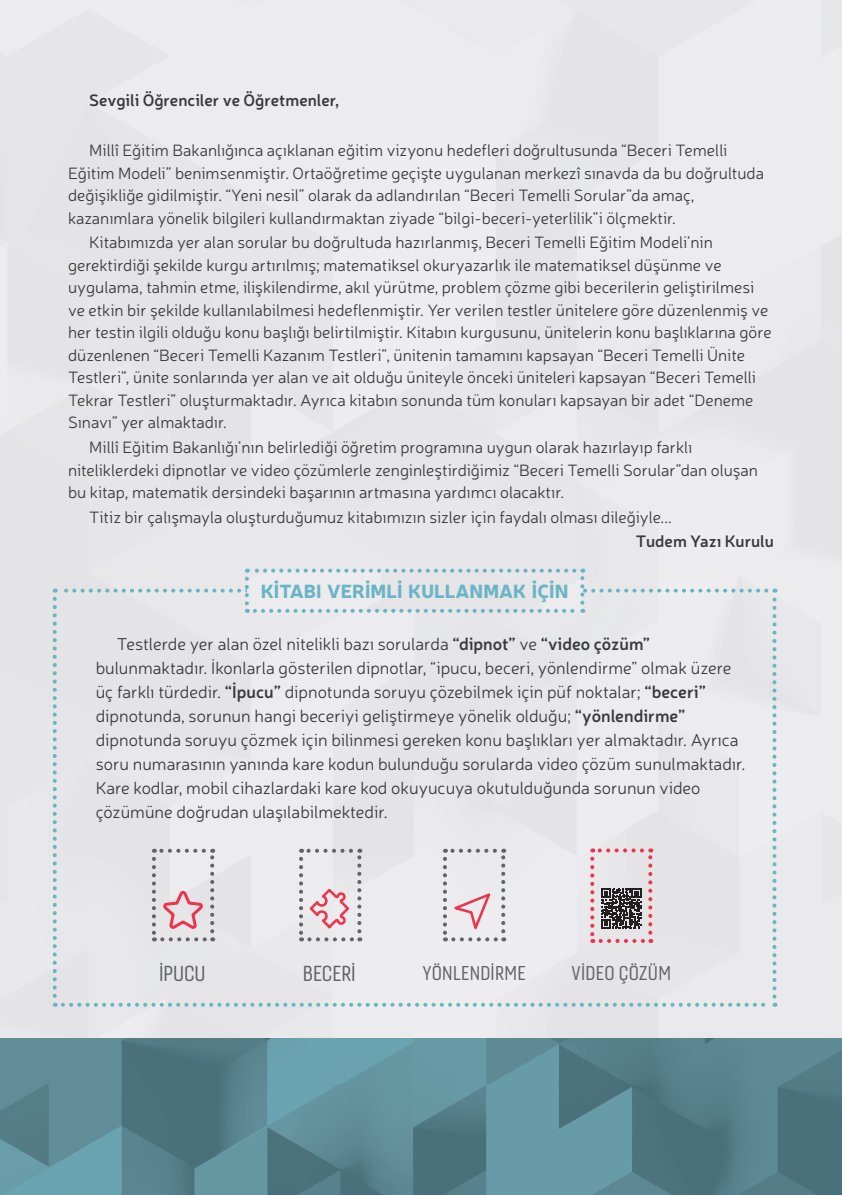
<style>
.page{position:relative;width:842px;height:1195px;background:#fff}
.page>*{position:absolute;margin:0;border:0;box-sizing:border-box;transform-origin:0 0}
.t1{font:21.15px "Gineso Soft Con Reg";letter-spacing:-.005em;color:#636366}
.t2{font:19.5px "Gineso Soft Con Reg";letter-spacing:.015em;color:#636366}
.t3{font:900 18.75px "Neris";color:#6ab4c5}
.t4{font:300 17.25px/24px "Neris";color:#383839}
.t5{font:300 16.5px/22.5px "Neris";color:#383839}
.t6{font:600 16.5px "Neris";color:#383839}
.s1{font-weight:600}
</style>
<div class="page">
<svg style="left:0;top:1038px;width:842px;height:157px;background:#5a8792"></svg>
<div style="left:53px;top:569px;width:723px;height:438px;background:#e8e8ea"></div>
<p class="t6" style="left:89px;top:89px;width:251px">Sevgili Öğrenciler ve Öğretmenler,</p>
<p class="t5" style="left:68px;top:139px;width:698px;text-indent:21px">Millî Eğitim Bakanlığınca açıklanan eğitim vizyonu hedefleri doğrultusunda “Beceri Temelli Eğitim Modeli” benimsenmiştir. Ortaöğretime geçişte uygulanan merkezî sınavda da bu doğrultuda değişikliğe gidilmiştir. “Yeni nesil” olarak da adlandırılan “Beceri Temelli Sorular”da amaç, kazanımlara yönelik bilgileri kullandırmaktan ziyade “bilgi-beceri-yeterlilik”i ölçmektir.</p>
<p class="t5" style="left:68px;top:231px;width:705px;text-indent:21px">Kitabımızda yer alan sorular bu doğrultuda hazırlanmış, Beceri Temelli Eğitim Modeli’nin gerektirdiği şekilde kurgu artırılmış; matematiksel okuryazarlık ile matematiksel düşünme ve uygulama, tahmin etme, ilişkilendirme, akıl yürütme, problem çözme gibi becerilerin geliştirilmesi ve etkin bir şekilde kullanılabilmesi hedeflenmiştir. Yer verilen testler ünitelere göre düzenlenmiş ve her testin ilgili olduğu konu başlığı belirtilmiştir. Kitabın kurgusunu, ünitelerin konu başlıklarına göre düzenlenen “Beceri Temelli Kazanım Testleri”, ünitenin tamamını kapsayan “Beceri Temelli Ünite Testleri”, ünite sonlarında yer alan ve ait olduğu üniteyle önceki üniteleri kapsayan “Beceri Temelli Tekrar Testleri” oluşturmaktadır. Ayrıca kitabın sonunda tüm konuları kapsayan bir adet “Deneme Sınavı” yer almaktadır.</p>
<p class="t5" style="left:68px;top:435px;width:692px;text-indent:21px">Millî Eğitim Bakanlığı’nın belirlediği öğretim programına uygun olarak hazırlayıp farklı niteliklerdeki dipnotlar ve video çözümlerle zenginleştirdiğimiz “Beceri Temelli Sorular”dan oluşan bu kitap, matematik dersindeki başarının artmasına yardımcı olacaktır.</p>
<p class="t5" style="left:89px;top:505px;width:584px">Titiz bir çalışmayla oluşturduğumuz kitabımızın sizler için faydalı olması dileğiyle...</p>
<p class="t6" style="left:636px;top:530px;width:139px">Tudem Yazı Kurulu</p>
<p class="t3" style="left:261px;top:577px;width:309px">KİTABI VERİMLİ KULLANMAK İÇİN</p>
<p class="t4" style="left:96px;top:632px;width:651px;text-indent:21px">Testlerde yer alan özel nitelikli bazı sorularda <span class="s1">“dipnot”</span> ve <span class="s1">“video çözüm” </span>bulunmaktadır. İkonlarla gösterilen dipnotlar, “ipucu, beceri, yönlendirme” olmak üzere üç farklı türdedir. <span class="s1">“İpucu”</span> dipnotunda soruyu çözebilmek için püf noktalar; <span class="s1">“beceri” </span>dipnotunda, sorunun hangi beceriyi geliştirmeye yönelik olduğu; <span class="s1">“yönlendirme” </span>dipnotunda soruyu çözmek için bilinmesi gereken konu başlıkları yer almaktadır. Ayrıca soru numarasının yanında kare kodun bulunduğu sorularda video çözüm sunulmaktadır.<br>Kare kodlar, mobil cihazlardaki kare kod okuyucuya okutulduğunda sorunun video çözümüne doğrudan ulaşılabilmektedir.</p>
<p class="t1" style="left:159px;top:961px;width:48px">İPUCU</p>
<p class="t1" style="left:303px;top:961px;width:54px">BECERİ</p>
<p class="t2" style="left:423px;top:962px;width:105px">YÖNLENDİRME</p>
<p class="t2" style="left:572px;top:962px;width:101px">VİDEO ÇÖZÜM</p>
</div>
